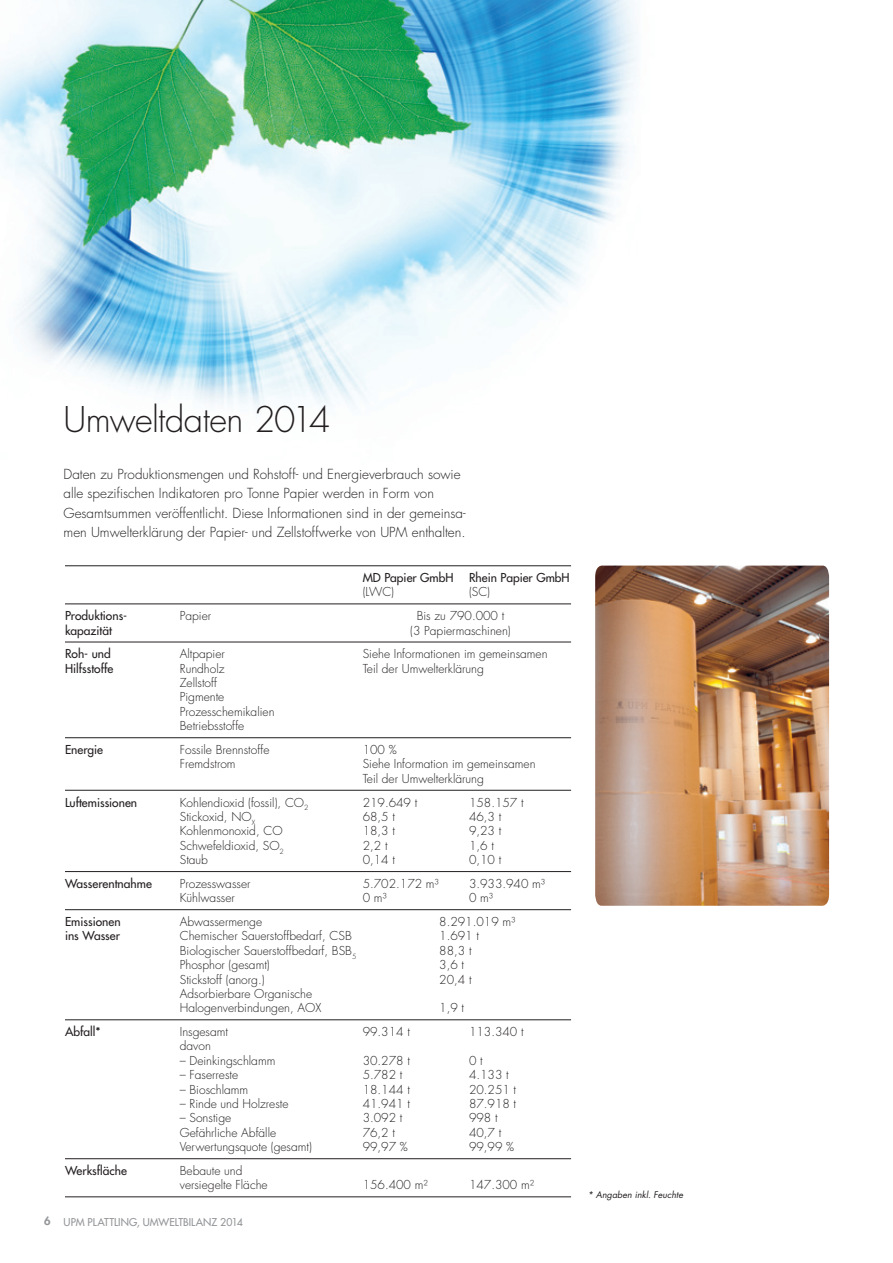
<style>
.page{position:relative;width:893px;height:1263px;background:#fff}
.page>*{position:absolute;margin:0;border:0;box-sizing:border-box;transform-origin:0 0}
.t1{font:300 34.5px "Futura Std";letter-spacing:-.015em;color:#231f20}
.t2{font:300 13.5px/19.5px "Futura Std";color:#231f20}
.t3{font:300 12px/14.4px "Futura Std";color:#231f20}
.t4{font:500 12px/14.4px "Futura Std";color:#231f20}
.t5{font:800 11.25px "Futura Std";color:#939598}
.t6{font:500 10.5px "Futura Std";color:#939598}
.t7{font:italic 9px "Futura";color:#231f20}
</style>
<div class="page">
<img style="left:0;top:0;width:638px;height:409px">
<hr style="left:65px;top:566px;width:506px;height:1px;background:#231f20">
<hr style="left:65px;top:604px;width:506px;height:1px;background:#231f20">
<hr style="left:65px;top:642px;width:506px;height:1px;background:#231f20">
<hr style="left:65px;top:737px;width:506px;height:1px;background:#231f20">
<hr style="left:65px;top:790px;width:506px;height:1px;background:#231f20">
<hr style="left:65px;top:871px;width:506px;height:1px;background:#231f20">
<hr style="left:65px;top:909px;width:506px;height:1px;background:#231f20">
<hr style="left:65px;top:1020px;width:506px;height:1px;background:#231f20">
<hr style="left:65px;top:1158px;width:506px;height:1px;background:#231f20">
<hr style="left:65px;top:1197px;width:506px;height:1px;background:#231f20">
<img style="left:595px;top:566px;width:234px;height:340px">
<p class="t5" style="left:44px;top:1216px;width:8px">6</p>
<h1 class="t1" style="left:64px;top:404px;width:268px">Umweltdaten 2014</h1>
<p class="t2" style="left:64px;top:465px;width:403px">Daten zu Produktionsmengen und Rohstoff- und Energieverbrauch sowie alle spezifischen Indikatoren pro Tonne Papier werden in Form von Gesamtsummen veröffentlicht. Diese Informationen sind in der gemeinsa&shy;men Umwelterklärung der Papier- und Zellstoffwerke von UPM enthalten.</p>
<p class="t4" style="left:363px;top:571px;width:92px">MD Papier GmbH</p>
<p class="t3" style="left:363px;top:586px;width:33px">(LWC)</p>
<p class="t4" style="left:469px;top:571px;width:102px">Rhein Papier GmbH</p>
<p class="t3" style="left:469px;top:586px;width:23px">(SC)</p>
<p class="t4" style="left:65px;top:609px;width:64px">Produktions&shy;kapazität</p>
<p class="t3" style="left:180px;top:609px;width:33px">Papier</p>
<p class="t3" style="left:410px;top:609px;width:102px;text-align:center">Bis zu 790.000 t (3 Papiermaschinen)</p>
<p class="t4" style="left:65px;top:647px;width:50px">Roh- und<br>Hilfsstoffe</p>
<p class="t3" style="left:180px;top:648px;width:96px">Altpapier<br>Rundholz<br>Zellstoff<br>Pigmente<br>Prozesschemikalien<br>Betriebsstoffe</p>
<p class="t3" style="left:363px;top:648px;width:186px">Siehe Informationen im gemeinsamen<br>Teil der Umwelterklärung</p>
<p class="t4" style="left:65px;top:743px;width:40px">Energie</p>
<p class="t3" style="left:180px;top:743px;width:91px">Fossile Brennstoffe<br>Fremdstrom</p>
<p class="t3" style="left:363px;top:743px;width:174px">100 %<br>Siehe Information im gemeinsamen<br>Teil der Umwelterklärung</p>
<p class="t4" style="left:65px;top:796px;width:74px">Luftemissionen</p>
<p class="t3" style="left:180px;top:796px;width:130px">Kohlendioxid (fossil), CO<sub>2<br></sub>Stickoxid, NO<sub>X<br></sub>Kohlenmonoxid, CO<br>Schwefeldioxid, SO<sub>2<br></sub>Staub</p>
<p class="t3" style="left:363px;top:796px;width:56px">219.649 t<br>68,5 t<br>18,3 t<br>2,2 t<br>0,14 t</p>
<p class="t3" style="left:469px;top:796px;width:56px">158.157 t<br>46,3 t<br>9,23 t<br>1,6 t<br>0,10 t</p>
<p class="t4" style="left:65px;top:877px;width:88px">Wasserentnahme</p>
<p class="t3" style="left:180px;top:877px;width:72px">Prozesswasser<br>Kühlwasser</p>
<p class="t3" style="left:363px;top:877px;width:78px">5.702.172 m³<br>0 m³</p>
<p class="t3" style="left:469px;top:877px;width:78px">3.933.940 m³<br>0 m³</p>
<p class="t4" style="left:65px;top:915px;width:57px">Emissionen ins Wasser</p>
<p class="t3" style="left:180px;top:915px;width:178px">Abwassermenge<br>Chemischer Sauerstoffbedarf, CSB<br>Biologischer Sauerstoffbedarf, BSB<sub>5<br></sub>Phosphor (gesamt)<br>Stickstoff (anorg.)<br>Adsorbierbare Organische<br>Halogenverbindungen, AOX</p>
<p class="t3" style="left:439px;top:915px;width:78px">8.291.019 m³<br>1.691 t<br>88,3 t<br>3,6 t<br>20,4 t</p>
<p class="t3" style="left:439px;top:1002px;width:26px">1,9 t</p>
<p class="t4" style="left:65px;top:1025px;width:37px">Abfall*</p>
<p class="t3" style="left:180px;top:1025px;width:50px">Insgesamt davon</p>
<p class="t3" style="left:180px;top:1054px;width:97px">– Deinkingschlamm</p>
<p class="t3" style="left:180px;top:1069px;width:60px">– Faserreste</p>
<p class="t3" style="left:180px;top:1083px;width:70px">– Bioschlamm</p>
<p class="t3" style="left:180px;top:1097px;width:110px">– Rinde und Holzreste</p>
<p class="t3" style="left:180px;top:1112px;width:134px">– Sonstige<br>Gefährliche Abfälle<br>Verwertungsquote (gesamt)</p>
<p class="t4" style="left:65px;top:1164px;width:63px">Werksfläche</p>
<p class="t3" style="left:180px;top:1164px;width:89px">Bebaute und versiegelte Fläche</p>
<p class="t6" style="left:64px;top:1217px;width:181px">UPM PLATTLING, UMWELTBILANZ 2014</p>
<p class="t3" style="left:363px;top:1025px;width:49px">99.314 t</p>
<p class="t3" style="left:363px;top:1054px;width:49px">30.278 t<br>5.782 t<br>18.144 t<br>41.941 t<br>3.092 t<br>76,2 t<br>99,97 %</p>
<p class="t3" style="left:469px;top:1025px;width:56px">113.340 t</p>
<p class="t3" style="left:469px;top:1054px;width:49px">0 t<br>4.133 t<br>20.251 t<br>87.918 t<br>998 t<br>40,7 t<br>99,99 %</p>
<p class="t3" style="left:363px;top:1179px;width:67px">156.400 m²</p>
<p class="t3" style="left:469px;top:1179px;width:67px">147.300 m²</p>
<p class="t7" style="left:588px;top:1190px;width:97px">* Angaben inkl. Feuchte</p>
</div>
